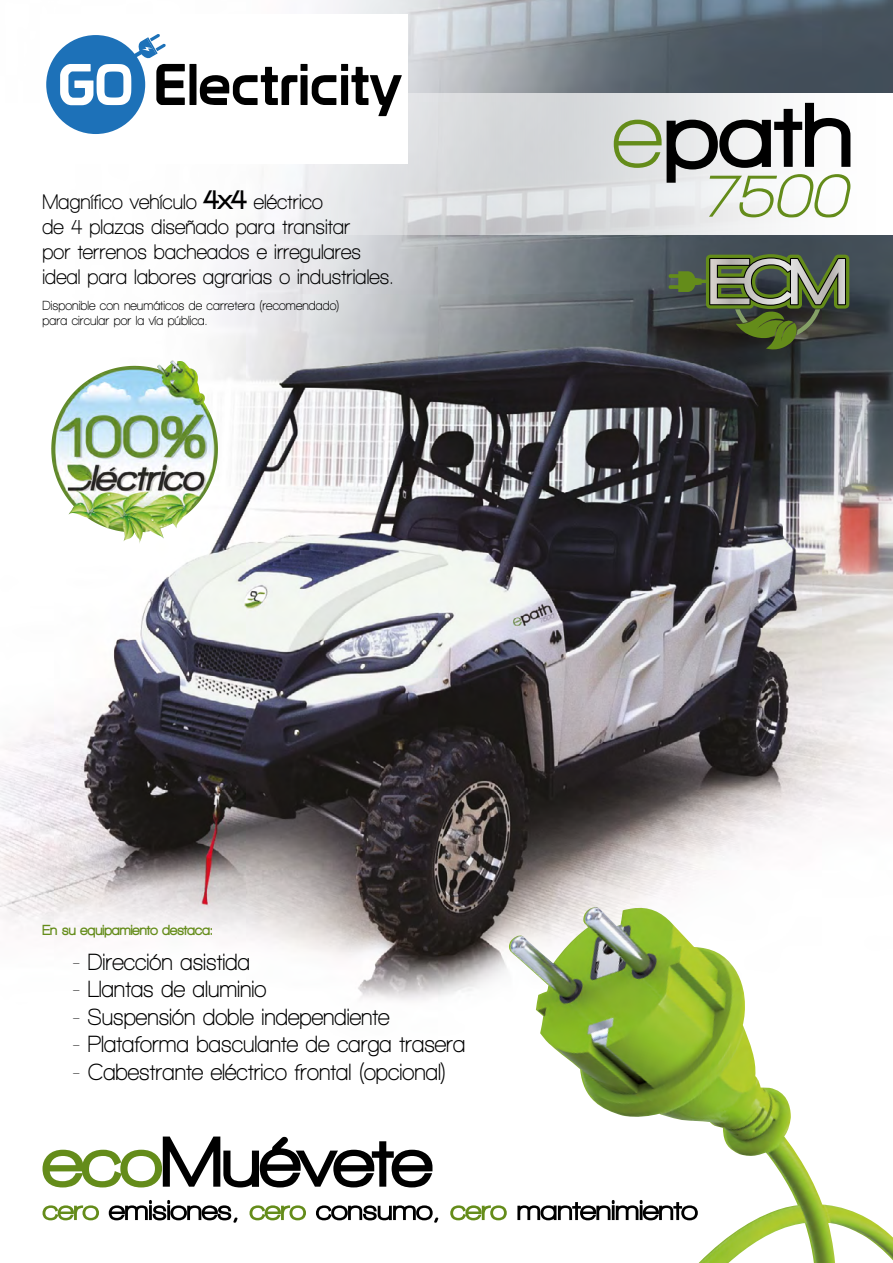
<style>
.page{position:relative;width:893px;height:1263px;background:#fff}
.page>*{position:absolute;margin:0;border:0;box-sizing:border-box;transform-origin:0 0}
.t1{font:italic 700 63.45px "Walkway";color:#648c1a}
.t2{font:700 24px "Walkway";color:#000;scale:.9 1}
.t3{font:700 21.6px/25.2px "Walkway";letter-spacing:.005em;color:#000;scale:.9 1}
.t4{font:900 15px "Walkway";color:#648c1a;scale:.9 1}
.t5{font:700 13.5px/15px "Walkway";letter-spacing:.005em;color:#000;scale:.9 1}
.s1{font-weight:900;font-size:28.8px}
</style>
<div class="page">
<img style="left:0;top:0;width:893px;height:1221px">
<img style="left:51px;top:361px;width:121px;height:88px">
<svg style="left:277px;top:93px;width:616px;height:142px"></svg>
<svg style="left:43px;top:1205px;width:56px;height:15px"></svg>
<svg style="left:109px;top:1200px;width:128px;height:23px"></svg>
<svg style="left:249px;top:1205px;width:57px;height:15px"></svg>
<svg style="left:316px;top:1205px;width:122px;height:18px"></svg>
<svg style="left:450px;top:1205px;width:57px;height:15px"></svg>
<svg style="left:43px;top:1136px;width:389px;height:51px"></svg>
<img style="left:509px;top:906px;width:384px;height:357px">
<svg style="left:669px;top:254px;width:180px;height:98px;background:#515c44"></svg>
<svg style="left:614px;top:103px;width:236px;height:80px"></svg>
<div style="left:40px;top:14px;width:368px;height:150px;background:#fff"></div>
<svg style="left:46px;top:34px;width:356px;height:100px"></svg>
<p class="t3" style="left:43px;top:189px;width:391px">Magnífico vehículo <span class="s1">4x4</span> eléctrico<br>de 4 plazas diseñado para transitar<br>por terrenos bacheados e irregulares ideal para labores agrarias o industriales.</p>
<p class="t5" style="left:43px;top:297px;width:331px">Disponible con neumáticos de carretera (recomendado) para circular por la vía pública.</p>
<p class="t4" style="left:43px;top:922px;width:191px">En su equipamiento destaca:</p>
<p class="t2" style="left:73px;top:948px;width:199px">- Dirección asistida</p>
<p class="t2" style="left:73px;top:976px;width:217px">- Llantas de aluminio</p>
<p class="t2" style="left:73px;top:1004px;width:354px">- Suspensión doble independiente</p>
<p class="t2" style="left:73px;top:1031px;width:438px">- Plataforma basculante de carga trasera</p>
<p class="t2" style="left:73px;top:1059px;width:416px">- Cabestrante eléctrico frontal (opcional)</p>
<h1 class="t1" style="left:698px;top:161px;width:150px">7500</h1>
</div>
